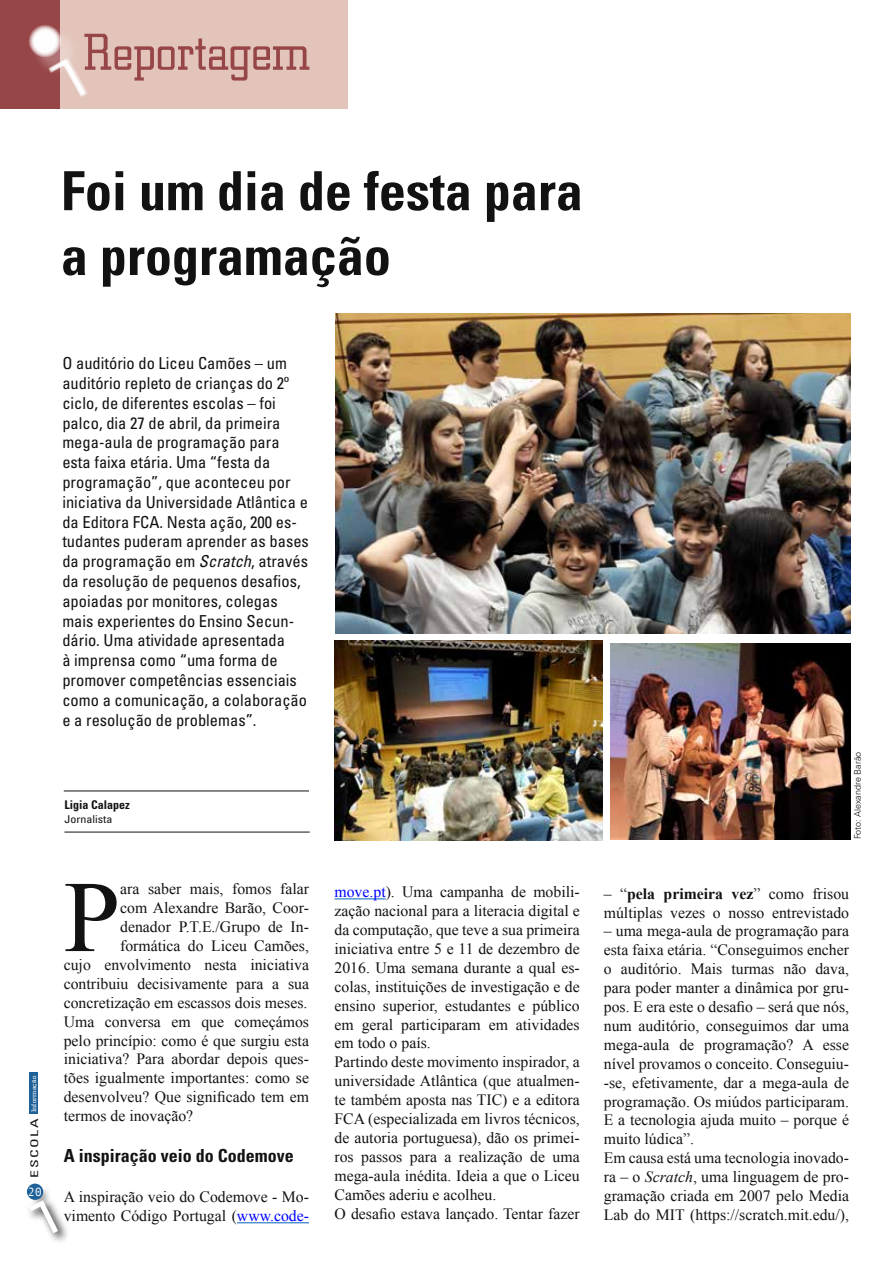
<style>
.page{position:relative;width:893px;height:1263px;background:#fff}
.page>*{position:absolute;margin:0;border:0;box-sizing:border-box;transform-origin:0 0}
.t1{font:101.4px "Times New Roman";color:#121212}
.t2{font:700 condensed 54px/64.8px "Univers";color:#121212}
.t3{font:53.55px "Civic";color:#974648}
.t4{font:700 condensed 18px "Univers";color:#121212}
.t5{font:condensed 16.5px/19.8px "Univers";color:#121212}
.t6{font:15.75px/18.9px "Times New Roman";color:#121212}
.t7{font:700 condensed 12px "Univers";color:#121212}
.t8{font:12px "Andale Mono";color:#fff}
.t9{font:condensed 10.8px "Univers";color:#121212;scale:1.11 1}
.t10{font:condensed 10.5px "Univers";letter-spacing:.1em;color:#121212;scale:1.5 1}
.t11{font:300 9px "Univers";color:#121212}
.t12{font:6.75px "Civic";letter-spacing:.01em;color:#fff;scale:1.33 1}
.s1{font-style:italic}
.s2{color:#00f}
.s3{font-weight:700}
</style>
<div class="page">
<div style="left:30px;top:1073px;width:8px;height:42px;background:#1d6198"></div>
<svg style="left:26px;top:1186px;width:41px;height:56px"></svg>
<svg style="left:29px;top:1189px;width:29px;height:44px"></svg>
<div style="left:27px;top:1183px;width:16px;height:17px;background:#1d6198;border-radius:50%"></div>
<div style="left:60px;top:0;width:287px;height:109px;background:#e2c4bb"></div>
<div style="left:0;top:0;width:60px;height:109px;background:#974648"></div>
<div style="left:31px;top:27px;width:49px;height:49px;background:#fff;opacity:.25"></div>
<svg style="left:28px;top:24px;width:34px;height:34px"></svg>
<svg style="left:48px;top:57px;width:40px;height:40px"></svg>
<hr style="left:237px;top:1222px;width:72px;height:1px;background:#0563c1">
<hr style="left:334px;top:898px;width:52px;height:1px;background:#0563c1">
<hr style="left:64px;top:791px;width:245px;height:1px;background:#121212">
<hr style="left:64px;top:832px;width:246px;height:1px;background:#121212">
<img style="left:336px;top:313px;width:514px;height:320px">
<img style="left:334px;top:641px;width:268px;height:199px">
<img style="left:611px;top:643px;width:239px;height:196px">
<h3 class="t3" style="left:83px;top:23px;width:229px">Reportagem</h3>
<p class="t2" style="left:61px;top:158px;width:523px">Foi um dia de festa para a programação</p>
<p class="t5" style="left:62px;top:353px;width:248px">O auditório do Liceu Camões – um auditório repleto de crianças do 2º ciclo, de diferentes escolas – foi palco, dia 27 de abril, da primeira mega-aula de programação para esta faixa etária. Uma “festa da programação”, que aconteceu por iniciativa da Universidade Atlântica e da Editora FCA. Nesta ação, 200 es&shy;tudantes puderam aprender as bases da programação em <span class="s1">Scratch</span>, através da resolução de pequenos desafios, apoiadas por monitores, colegas mais experientes do Ensino Secun&shy;dário. Uma atividade apresentada<br>à imprensa como “uma forma de promover competências essenciais como a comunicação, a colaboração e a resolução de problemas”.</p>
<p class="t7" style="left:64px;top:797px;width:67px">Ligia Calapez</p>
<p class="t9" style="left:64px;top:812px;width:45px">Jornalista</p>
<p class="t12" style="left:30px;top:1112px;width:29px;rotate:-90deg">Informação</p>
<p class="t10" style="left:28px;top:1178px;width:41px;rotate:-90deg">ESCOLA</p>
<p class="t8" style="left:28px;top:1184px;width:16px">20</p>
<p class="t1" style="left:64px;top:849px;width:58px">P</p>
<p class="t6" style="left:120px;top:879px;width:190px">ara saber mais, fomos falar</p>
<p class="t6" style="left:120px;top:898px;width:190px">com Alexandre Barão, Coor-</p>
<p class="t6" style="left:120px;top:917px;width:190px">denador P.T.E./Grupo de In-</p>
<p class="t6" style="left:120px;top:936px;width:190px">formática do Liceu Camões,</p>
<p class="t6" style="left:64px;top:955px;width:247px">cujo envolvimento nesta iniciativa</p>
<p class="t6" style="left:64px;top:974px;width:247px">contribuiu decisivamente para a sua</p>
<p class="t6" style="left:64px;top:993px;width:245px">concretização em escassos dois meses.</p>
<p class="t6" style="left:64px;top:1012px;width:247px">Uma conversa em que começámos</p>
<p class="t6" style="left:64px;top:1030px;width:247px">pelo princípio: como é que surgiu esta</p>
<p class="t6" style="left:64px;top:1049px;width:247px">iniciativa? Para abordar depois ques-</p>
<p class="t6" style="left:64px;top:1068px;width:247px">tões igualmente importantes: como se</p>
<p class="t6" style="left:64px;top:1087px;width:247px">desenvolveu? Que significado tem em</p>
<p class="t6" style="left:64px;top:1106px;width:131px">termos de inovação?</p>
<p class="t4" style="left:64px;top:1144px;width:231px">A inspiração veio do Codemove</p>
<p class="t6" style="left:64px;top:1187px;width:247px">A inspiração veio do Codemove - Mo&shy;vimento Código Portugal (<span class="s2">www.code-</span></p>
<p class="t11" style="left:852px;top:839px;width:89px;rotate:-90deg">Foto: Alexandre Barão</p>
<p class="t6" style="left:334px;top:882px;width:247px"><span class="s2">move.pt</span>). Uma campanha de mobili&shy;zação nacional para a literacia digital e da computação, que teve a sua primeira iniciativa entre 5 e 11 de dezembro de 2016. Uma semana durante a qual es&shy;colas, instituições de investigação e de ensino superior, estudantes e público em geral participaram em atividades em todo o país.<br>Partindo deste movimento inspirador, a universidade Atlântica (que atualmen&shy;te também aposta nas TIC) e a editora FCA (especializada em livros técnicos, de autoria portuguesa), dão os primei&shy;ros passos para a realização de uma mega-aula inédita. Ideia a que o Liceu Camões aderiu e acolheu.<br>O desafio estava lançado. Tentar fazer</p>
<p class="t6" style="left:604px;top:884px;width:247px">– “<span class="s3">pela primeira vez</span>” como frisou múltiplas vezes o nosso entrevistado</p>
<p class="t6" style="left:604px;top:921px;width:247px">– uma mega-aula de programação para esta faixa etária. “Conseguimos encher o auditório. Mais turmas não dava, para poder manter a dinâmica por gru&shy;pos. E era este o desafio – será que nós, num auditório, conseguimos dar uma mega-aula de programação? A esse nível provamos o conceito. Conseguiu--se, efetivamente, dar a mega-aula de programação. Os miúdos participaram.<br>E a tecnologia ajuda muito – porque é muito lúdica”.<br>Em causa está uma tecnologia inovado&shy;ra – o <span class="s1">Scratch</span>, uma linguagem de pro&shy;gramação criada em 2007 pelo Media Lab do MIT (https://scratch.mit.edu/),</p>
</div>
